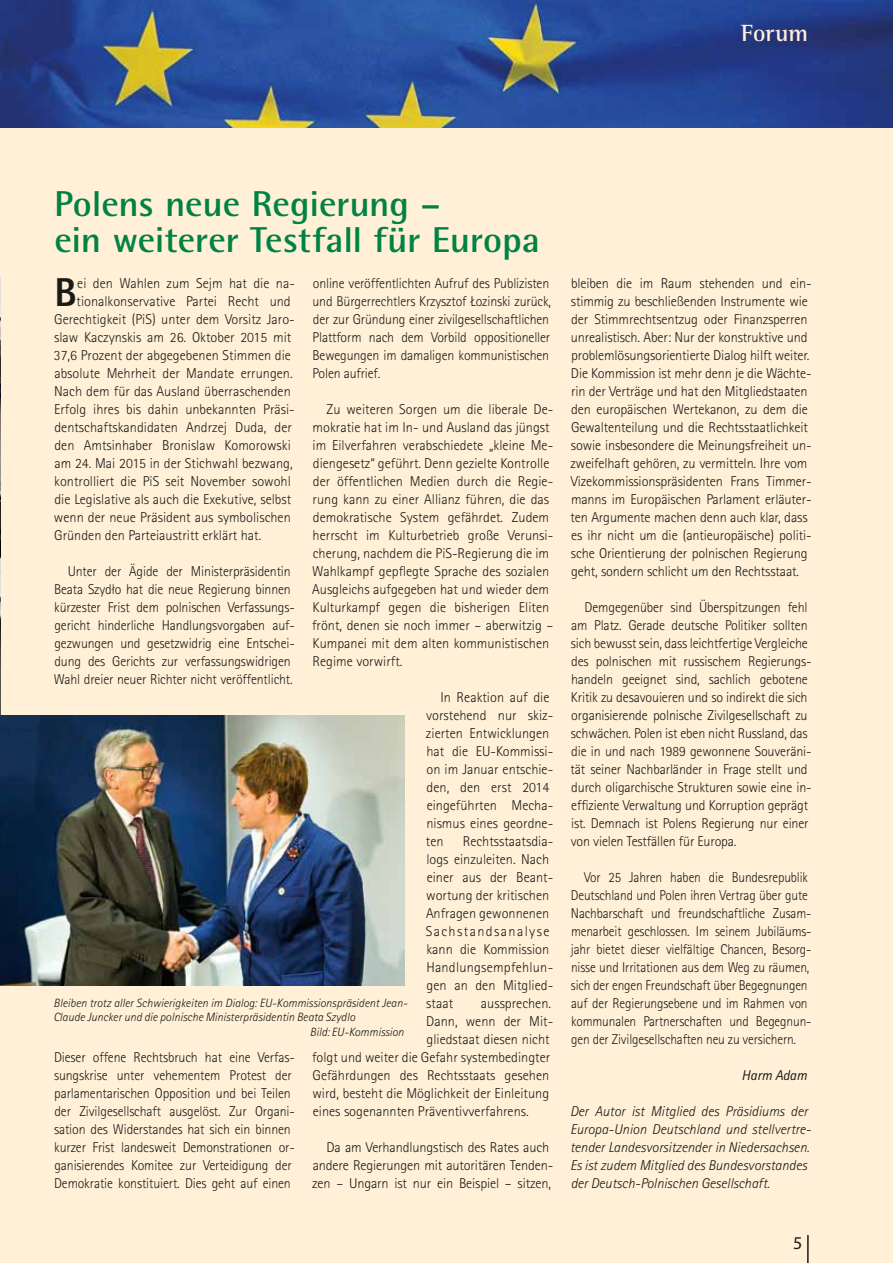
<style>
.page{position:relative;width:893px;height:1263px;background:#fff0d7}
.page>*{position:absolute;margin:0;border:0;box-sizing:border-box;transform-origin:0 0}
.t1{font:800 40.35px "Rotis Sans Serif Std";color:#1a1a18}
.t2{font:700 36px/36px "Rotis Semi Sans Std";letter-spacing:-.005em;color:#008244;scale:1.05 1}
.t3{font:700 24px "Rotis Semi Serif Std";letter-spacing:-.005em;color:#fff0d7}
.t4{font:18px "Myriad Pro";color:#1a1a18}
.t5{font:300 14.25px/18px "Rotis Sans Serif Std";letter-spacing:-.01em;color:#1a1a18}
.t6{font:300 14.25px/18px "Rotis Sans Serif Std";letter-spacing:-.01em;color:#1a1a18;scale:.94 1}
.t7{font:italic 300 14.25px/18px "Rotis Sans Serif Std";color:#1a1a18}
.t8{font:italic 14.25px "Rotis Sans Serif Std";color:#1a1a18}
.t9{font:italic 300 12px "Rotis Sans Serif Std";color:#1a1a18}
</style>
<div class="page">
<img style="left:0;top:0;width:893px;height:128px">
<hr style="left:807px;top:1235px;width:2px;height:28px;background:#1a1a18">
<img style="left:0;top:277px;width:1px;height:439px">
<img style="left:0;top:716px;width:405px;height:270px">
<h3 class="t3" style="left:741px;top:18px;width:68px">Forum</h3>
<h2 class="t2" style="left:54px;top:185px;width:464px">Polens neue Regierung –<br>ein weiterer Testfall für Europa</h2>
<h1 class="t1" style="left:54px;top:267px;width:24px">B</h1>
<p class="t5" style="left:77px;top:274px;width:219px">ei den Wahlen zum Sejm hat die na-</p>
<p class="t5" style="left:312px;top:274px;width:240px">online veröffentlichten Aufruf des Publizisten und Bürgerrechtlers Krzysztof Łozinski zurück, der zur Gründung einer zivilgesellschaftlichen Plattform nach dem Vorbild oppositioneller Bewegungen im damaligen kommunistischen Polen aufrief.</p>
<p class="t5" style="left:312px;top:400px;width:243px;text-indent:14px">Zu weiteren Sorgen um die liberale De&shy;mokratie hat im In- und Ausland das jüngst im Eilverfahren verabschiedete „kleine Me&shy;diengesetz“ geführt. Denn gezielte Kontrolle der öffentlichen Medien durch die Regie&shy;rung kann zu einer Allianz führen, die das demokratische System gefährdet. Zudem herrscht im Kulturbetrieb große Verunsi&shy;cherung, nachdem die PiS-Regierung die im Wahlkampf gepflegte Sprache des sozialen Ausgleichs aufgegeben hat und wieder dem Kulturkampf gegen die bisherigen Eliten frönt, denen sie noch immer – aberwitzig – Kumpanei mit dem alten kommunistischen Regime vorwirft.</p>
<p class="t5" style="left:426px;top:688px;width:129px;text-indent:15px">In Reaktion auf die vorstehend nur skiz&shy;zierten Entwicklungen hat die EU-Kommissi&shy;on im Januar entschie&shy;den, den erst 2014 eingeführten Mecha&shy;nismus eines geordne&shy;ten</p>
<p class="t5" style="left:77px;top:292px;width:216px">tionalkonservative Partei Recht und</p>
<p class="t5" style="left:54px;top:310px;width:242px">Gerechtigkeit (PiS) unter dem Vorsitz Jaro-</p>
<p class="t5" style="left:54px;top:328px;width:239px">slaw Kaczynskis am 26. Oktober 2015 mit</p>
<p class="t5" style="left:54px;top:346px;width:239px">37,6 Prozent der abgegebenen Stimmen die</p>
<p class="t5" style="left:54px;top:364px;width:240px">absolute Mehrheit der Mandate errungen.</p>
<p class="t5" style="left:54px;top:382px;width:238px">Nach dem für das Ausland überraschenden</p>
<p class="t5" style="left:54px;top:400px;width:242px">Erfolg ihres bis dahin unbekannten Präsi-</p>
<p class="t5" style="left:54px;top:418px;width:239px">dentschaftskandidaten Andrzej Duda, der</p>
<p class="t5" style="left:54px;top:436px;width:238px">den Amtsinhaber Bronislaw Komorowski</p>
<p class="t5" style="left:54px;top:454px;width:240px">am 24. Mai 2015 in der Stichwahl bezwang,</p>
<p class="t5" style="left:54px;top:472px;width:238px">kontrolliert die PiS seit November sowohl</p>
<p class="t5" style="left:54px;top:490px;width:238px">die Legislative als auch die Exekutive, selbst</p>
<p class="t5" style="left:54px;top:508px;width:238px">wenn der neue Präsident aus symbolischen</p>
<p class="t5" style="left:54px;top:526px;width:209px">Gründen den Parteiaustritt erklärt hat.</p>
<p class="t5" style="left:54px;top:562px;width:242px;text-indent:14px">Unter der Ägide der Ministerpräsidentin Beata Szydło hat die neue Regierung binnen kürzester Frist dem polnischen Verfassungs&shy;gericht hinderliche Handlungsvorgaben auf&shy;gezwungen und gesetzwidrig eine Entschei&shy;dung des Gerichts zur verfassungswidrigen Wahl dreier neuer Richter nicht veröffentlicht.</p>
<p class="t5" style="left:426px;top:832px;width:129px;text-indent:37px">Rechtsstaatsdia&shy;logs einzuleiten. Nach einer aus der Beant&shy;wortung der kritischen<br>Anfragen gewonnenen<br>Sachstandsanalyse kann die Kommission<br>Handlungsempfehlun&shy;gen an den Mitglied&shy;staat</p>
<p class="t5" style="left:481px;top:994px;width:72px">aussprechen.</p>
<p class="t5" style="left:426px;top:1012px;width:129px">Dann, wenn der Mit-</p>
<p class="t5" style="left:426px;top:1030px;width:125px">gliedstaat diesen nicht</p>
<p class="t5" style="left:312px;top:1048px;width:240px">folgt und weiter die Gefahr systembedingter</p>
<p class="t5" style="left:313px;top:1066px;width:238px">Gefährdungen des Rechtsstaats gesehen</p>
<p class="t5" style="left:312px;top:1084px;width:238px">wird, besteht die Möglichkeit der Einleitung</p>
<p class="t5" style="left:313px;top:1102px;width:217px">eines sogenannten Präventivverfahrens.</p>
<p class="t5" style="left:312px;top:1138px;width:243px;text-indent:14px">Da am Verhandlungstisch des Rates auch andere Regierungen mit autoritären Tenden&shy;zen – Ungarn ist nur ein Beispiel – sitzen,</p>
<p class="t9" style="left:54px;top:996px;width:355px">Bleiben trotz aller Schwierigkeiten im Dialog: EU-Kommissionspräsident Jean-</p>
<p class="t9" style="left:53px;top:1010px;width:303px">Claude Juncker und die polnische Ministerpräsidentin Beata Szydlo</p>
<p class="t9" style="left:310px;top:1025px;width:96px">Bild: EU-Kommission</p>
<p class="t5" style="left:54px;top:1048px;width:242px">Dieser offene Rechtsbruch hat eine Verfas&shy;sungskrise unter vehementem Protest der parlamentarischen Opposition und bei Teilen der Zivilgesellschaft ausgelöst. Zur Organi&shy;sation des Widerstandes hat sich ein binnen kurzer Frist landesweit Demonstrationen or&shy;ganisierendes Komitee zur Verteidigung der Demokratie konstituiert. Dies geht auf einen</p>
<p class="t5" style="left:570px;top:274px;width:243px">bleiben die im Raum stehenden und ein&shy;stimmig zu beschließenden Instrumente wie der Stimmrechtsentzug oder Finanzsperren unrealistisch. Aber: Nur der konstruktive und problemlösungsorientierte Dialog hilft weiter.<br>Die Kommission ist mehr denn je die Wächte&shy;rin der Verträge und hat den Mitgliedstaaten den europäischen Wertekanon, zu dem die Gewaltenteilung und die Rechtsstaatlichkeit sowie insbesondere die Meinungsfreiheit un&shy;zweifelhaft gehören, zu vermitteln. Ihre vom Vizekommissionspräsidenten Frans Timmer&shy;manns im Europäischen Parlament erläuter&shy;ten Argumente machen denn auch klar, dass es ihr nicht um die (antieuropäische) politi&shy;sche Orientierung der polnischen Regierung geht, sondern schlicht um den Rechtsstaat.</p>
<p class="t5" style="left:571px;top:598px;width:243px;text-indent:14px">Demgegenüber sind Überspitzungen fehl am Platz. Gerade deutsche Politiker sollten sich bewusst sein, dass leichtfertige Vergleiche des polnischen mit russischem Regierungs&shy;handeln geeignet sind, sachlich gebotene Kritik zu desavouieren und so indirekt die sich organisierende polnische Zivilgesellschaft zu schwächen. Polen ist eben nicht Russland, das die in und nach 1989 gewonnene Souveräni&shy;tät seiner Nachbarländer in Frage stellt und durch oligarchische Strukturen sowie eine in&shy;effiziente Verwaltung und Korruption geprägt ist. Demnach ist Polens Regierung nur einer von vielen Testfällen für Europa.</p>
<p class="t6" style="left:571px;top:868px;width:257px;text-indent:13px">Vor 25 Jahren haben die Bundesrepublik Deutschland und Polen ihren Vertrag über gute Nachbarschaft und freundschaftliche Zusam&shy;menarbeit geschlossen. Im seinem Jubiläums&shy;jahr bietet dieser vielfältige Chancen, Besorg&shy;nisse und Irritationen aus dem Weg zu räumen, sich der engen Freundschaft über Begegnungen auf der Regierungsebene und im Rahmen von kommunalen Partnerschaften und Begegnun&shy;gen der Zivilgesellschaften neu zu versichern.</p>
<p class="t8" style="left:741px;top:1067px;width:67px">Harm Adam</p>
<p class="t7" style="left:570px;top:1102px;width:243px">Der Autor ist Mitglied des Präsidiums der Europa-Union Deutschland und stellvertre&shy;tender Landesvorsitzender in Niedersachsen.<br>Es ist zudem Mitglied des Bundesvorstandes der Deutsch-Polnischen Gesellschaft.</p>
<p class="t4" style="left:793px;top:1231px;width:11px">5</p>
</div>
